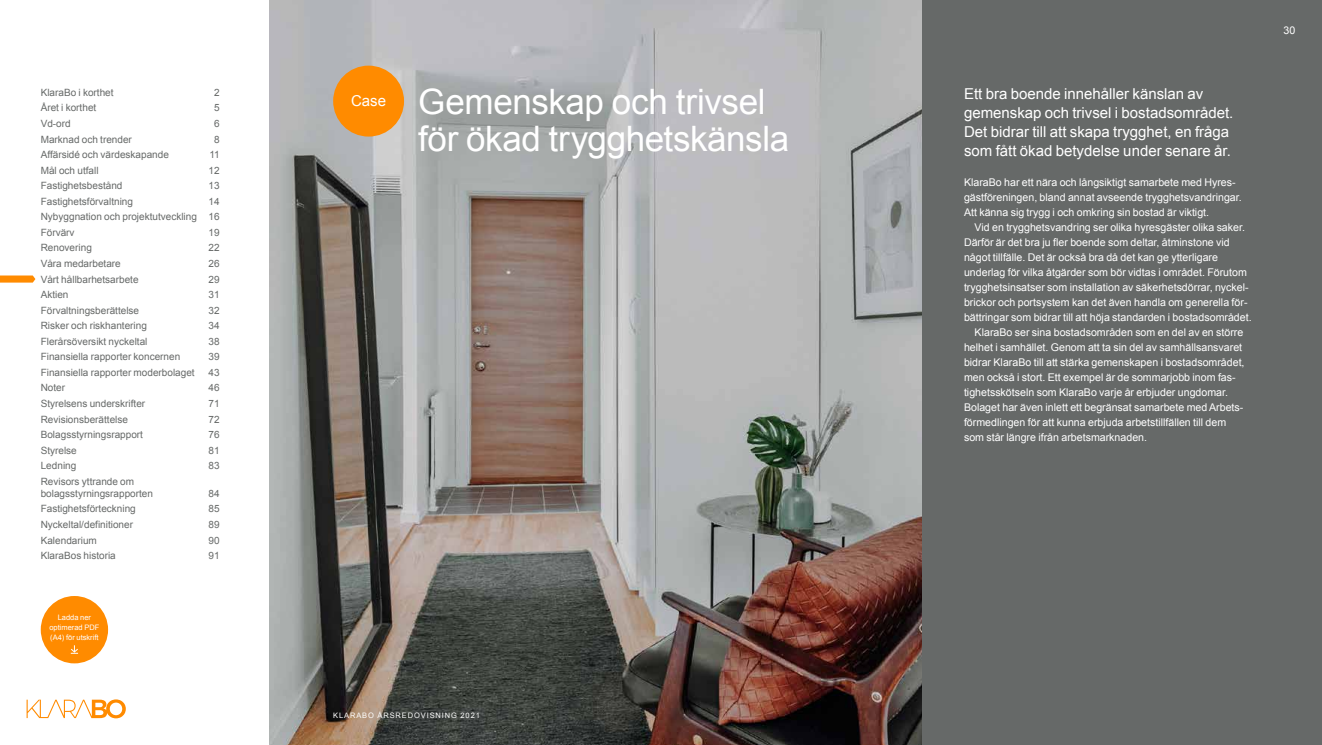
<style>
.page{position:relative;width:1322px;height:745px;background:#fff}
.page>*{position:absolute;margin:0;border:0;box-sizing:border-box;transform-origin:0 0}
.t1{font:35px/37.5px "Arial";letter-spacing:-.01em;color:#fff}
.t2{font:15px/18.8px "Arial";color:#fff}
.t3{font:10.62px/15px "Arial";color:#fff}
.t4{font:10px/15.5px "Arial";color:#666968;text-align:justify}
.t5{font:7.5px/10px "Arial";color:#fff;text-align:center}
.t6{font:7.5px "Arial";letter-spacing:.12em;color:#fff}
</style>
<div class="page">
<div style="left:885px;top:0;width:437px;height:744px;background:#666968"></div>
<img style="left:269px;top:0;width:652px;height:744px">
<div style="left:333px;top:66px;width:71px;height:70px;background:#ff8b00;border-radius:50%"></div>
<svg style="left:0;top:275px;width:35px;height:7px"></svg>
<svg style="left:27px;top:699px;width:99px;height:19px"></svg>
<div style="left:41px;top:595px;width:67px;height:68px;background:#ff8b00;border-radius:50%"></div>
<svg style="left:70px;top:645px;width:8px;height:8px"></svg>
<p class="t4" style="left:41px;top:85px;width:74px">KlaraBo i korthet</p>
<p class="t4" style="left:214px;top:85px;width:7px">2</p>
<p class="t4" style="left:41px;top:100px;width:57px">Året i korthet</p>
<p class="t4" style="left:214px;top:100px;width:7px">5</p>
<p class="t4" style="left:41px;top:116px;width:32px">Vd-ord</p>
<p class="t4" style="left:214px;top:116px;width:7px">6</p>
<p class="t4" style="left:41px;top:131px;width:93px">Marknad och trender</p>
<p class="t4" style="left:214px;top:131px;width:7px">8</p>
<p class="t4" style="left:41px;top:147px;width:130px">Affärsidé och värdeskapande</p>
<p class="t4" style="left:209px;top:147px;width:12px">11</p>
<p class="t4" style="left:41px;top:162px;width:59px">Mål och utfall</p>
<p class="t4" style="left:209px;top:162px;width:13px">12</p>
<p class="t4" style="left:41px;top:178px;width:83px">Fastighetsbestånd</p>
<p class="t4" style="left:209px;top:178px;width:13px">13</p>
<p class="t4" style="left:41px;top:193px;width:94px">Fastighetsförvaltning</p>
<p class="t4" style="left:41px;top:193px;width:180px;text-indent:168px">14<br>Nybyggnation och projektutveckling 16<br>Förvärv</p>
<p class="t4" style="left:209px;top:224px;width:13px">19</p>
<p class="t4" style="left:41px;top:240px;width:53px">Renovering</p>
<p class="t4" style="left:209px;top:240px;width:13px">22</p>
<p class="t4" style="left:41px;top:256px;width:82px">Våra medarbetare</p>
<p class="t4" style="left:209px;top:256px;width:13px">26</p>
<p class="t4" style="left:41px;top:271px;width:99px">Vårt hållbarhetsarbete</p>
<p class="t4" style="left:209px;top:271px;width:13px">29</p>
<p class="t4" style="left:41px;top:287px;width:29px">Aktien</p>
<p class="t4" style="left:209px;top:287px;width:13px">31</p>
<p class="t4" style="left:41px;top:302px;width:100px">Förvaltningsberättelse</p>
<p class="t4" style="left:209px;top:302px;width:13px">32</p>
<p class="t4" style="left:41px;top:318px;width:108px">Risker och riskhantering</p>
<p class="t4" style="left:209px;top:318px;width:13px">34</p>
<p class="t4" style="left:41px;top:333px;width:108px">Flerårsöversikt nyckeltal</p>
<p class="t4" style="left:209px;top:333px;width:13px">38</p>
<p class="t4" style="left:41px;top:349px;width:141px">Finansiella rapporter koncernen</p>
<p class="t4" style="left:209px;top:349px;width:13px">39</p>
<p class="t4" style="left:41px;top:364px;width:155px">Finansiella rapporter moderbolaget</p>
<p class="t4" style="left:209px;top:364px;width:13px">43</p>
<p class="t4" style="left:41px;top:380px;width:26px">Noter</p>
<p class="t4" style="left:209px;top:380px;width:13px">46</p>
<p class="t4" style="left:41px;top:395px;width:106px">Styrelsens underskrifter</p>
<p class="t4" style="left:209px;top:395px;width:13px">71</p>
<p class="t4" style="left:41px;top:411px;width:89px">Revisionsberättelse</p>
<p class="t4" style="left:209px;top:411px;width:13px">72</p>
<p class="t4" style="left:41px;top:426px;width:104px">Bolagsstyrningsrapport</p>
<p class="t4" style="left:209px;top:426px;width:13px">76</p>
<p class="t4" style="left:41px;top:442px;width:38px">Styrelse</p>
<p class="t4" style="left:209px;top:442px;width:13px">81</p>
<p class="t4" style="left:41px;top:458px;width:37px">Ledning</p>
<p class="t4" style="left:209px;top:458px;width:13px">83</p>
<p class="t4" style="left:41px;top:475px;width:114px;line-height:12px">Revisors yttrande om bolagsstyrningsrapporten</p>
<p class="t4" style="left:209px;top:485px;width:13px">84</p>
<p class="t4" style="left:41px;top:501px;width:97px">Fastighetsförteckning</p>
<p class="t4" style="left:209px;top:501px;width:13px">85</p>
<p class="t4" style="left:41px;top:516px;width:94px">Nyckeltal/definitioner</p>
<p class="t4" style="left:209px;top:516px;width:13px">89</p>
<p class="t4" style="left:41px;top:532px;width:58px">Kalendarium</p>
<p class="t4" style="left:209px;top:532px;width:13px">90</p>
<p class="t4" style="left:41px;top:547px;width:77px">KlaraBos historia</p>
<p class="t4" style="left:209px;top:547px;width:13px">91</p>
<p class="t5" style="left:49px;top:611px;width:52px">Ladda ner optimerad PDF (A4) för utskrift</p>
<h2 class="t2" style="left:351px;top:92px;width:37px">Case</h2>
<h1 class="t1" style="left:418px;top:83px;width:372px">Gemenskap och trivsel för ökad trygghetskänsla</h1>
<p class="t6" style="left:333px;top:710px;width:148px">KLARABO ÅRSREDOVISNING 2021</p>
<h2 class="t2" style="left:964px;top:85px;width:271px">Ett bra boende innehåller känslan av gemenskap och trivsel i bostadsområdet.<br>Det bidrar till att skapa trygghet, en fråga som fått ökad betydelse under senare år.</h2>
<p class="t3" style="left:964px;top:174px;width:279px">KlaraBo har ett nära och långsiktigt samarbete med Hyres&shy;gästföreningen, bland annat avseende trygghetsvandringar.<br>Att känna sig trygg i och omkring sin bostad är viktigt.</p>
<p class="t3" style="left:974px;top:219px;width:272px">Vid en trygghetsvandring ser olika hyresgäster olika saker.</p>
<p class="t3" style="left:964px;top:234px;width:267px">Därför är det bra ju fler boende som deltar, åtminstone vid</p>
<p class="t3" style="left:964px;top:249px;width:255px">något tillfälle. Det är också bra då det kan ge ytterligare</p>
<p class="t3" style="left:964px;top:264px;width:284px">underlag för vilka åtgärder som bör vidtas i området. Förutom</p>
<p class="t3" style="left:964px;top:279px;width:286px">trygghetsinsatser som installation av säkerhetsdörrar, nyckel-</p>
<p class="t3" style="left:964px;top:294px;width:285px">brickor och portsystem kan det även handla om generella för-</p>
<p class="t3" style="left:964px;top:309px;width:289px">bättringar som bidrar till att höja standarden i bostadsområdet.</p>
<p class="t3" style="left:974px;top:324px;width:270px">KlaraBo ser sina bostadsområden som en del av en större</p>
<p class="t3" style="left:964px;top:339px;width:280px">helhet i samhället. Genom att ta sin del av samhällsansvaret</p>
<p class="t3" style="left:964px;top:354px;width:282px">bidrar KlaraBo till att stärka gemenskapen i bostadsområdet,</p>
<p class="t3" style="left:964px;top:369px;width:273px">men också i stort. Ett exempel är de sommarjobb inom fas-</p>
<p class="t3" style="left:964px;top:384px;width:265px">tighetsskötseln som KlaraBo varje år erbjuder ungdomar.</p>
<p class="t3" style="left:964px;top:399px;width:281px">Bolaget har även inlett ett begränsat samarbete med Arbets-</p>
<p class="t3" style="left:964px;top:414px;width:264px">förmedlingen för att kunna erbjuda arbetstillfällen till dem</p>
<p class="t3" style="left:964px;top:429px;width:185px">som står längre ifrån arbetsmarknaden.</p>
<p class="t3" style="left:1283px;top:23px;width:13px">30</p>
</div>
